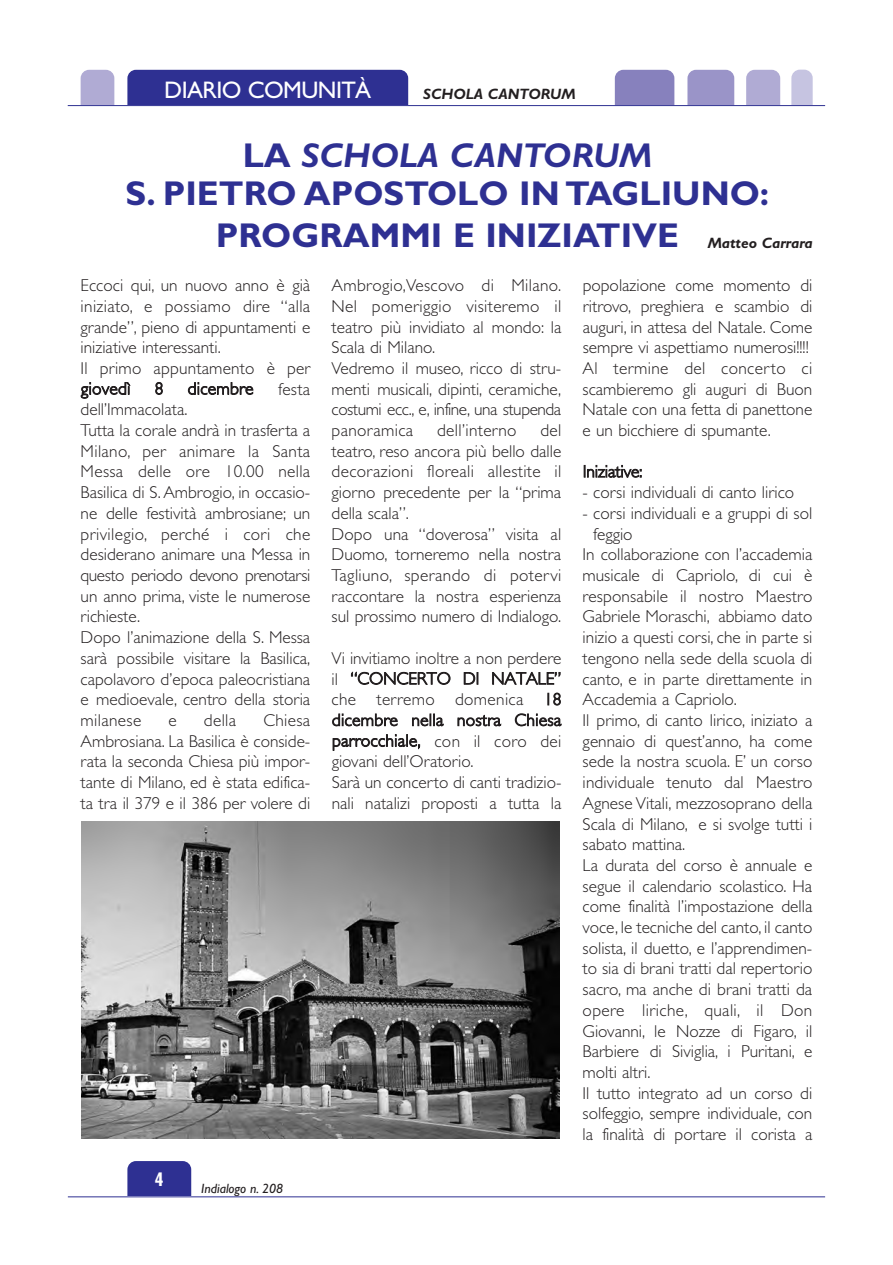
<style>
.page{position:relative;width:893px;height:1265px;background:#fff}
.page>*{position:absolute;margin:0;border:0;box-sizing:border-box;transform-origin:0 0}
.t1{font:700 34.5px/37.5px "Gill Sans";color:#2e3092;text-align:center}
.t2{font:24px "Gill Sans";letter-spacing:-.025em;color:#fff}
.t3{font:700 condensed 18px "Futura";color:#fff}
.t4{font:300 17.25px/20.7px "Gill Sans";color:#231f20}
.t5{font:300 17.25px "Gill Sans";letter-spacing:.02em;color:#231f20}
.t6{font:italic 700 15px "Gill Sans";color:#231f20}
.t7{font:italic 13.5px "Gill Sans";color:#231f20}
.s1{font-style:italic}
</style>
<div class="page">
<img style="left:82px;top:821px;width:477px;height:317px">
<div style="left:615px;top:70px;width:59px;height:51px;background:#8781bd;border-radius:9px"></div>
<div style="left:687px;top:70px;width:47px;height:51px;background:#9a94c8;border-radius:9px"></div>
<div style="left:746px;top:70px;width:34px;height:51px;background:#b0abd4;border-radius:9px"></div>
<div style="left:81px;top:70px;width:33px;height:51px;background:#b0abd4;border-radius:9px"></div>
<div style="left:791px;top:70px;width:21px;height:51px;background:#c6c4e1;border-radius:9px"></div>
<div style="left:127px;top:70px;width:281px;height:51px;background:#2e3092;border-radius:9px"></div>
<div style="left:68px;top:106px;width:757px;height:21px;background:#fff"></div>
<hr style="left:68px;top:105px;width:757px;height:1px;background:#2e3092">
<div style="left:127px;top:1161px;width:64px;height:51px;background:#2e3092;border-radius:9px"></div>
<div style="left:68px;top:1196px;width:757px;height:22px;background:#fff"></div>
<hr style="left:68px;top:1196px;width:757px;height:1px;background:#2e3092">
<h2 class="t2" style="left:164px;top:81px;width:208px">DIARIO COMUNITÀ</h2>
<p class="t6" style="left:423px;top:89px;width:154px">SCHOLA CANTORUM</p>
<h1 class="t1" style="left:125px;top:141px;width:645px">LA <span class="s1">SCHOLA CANTORUM<br></span>S. PIETRO APOSTOLO IN TAGLIUNO:</h1>
<h1 class="t1" style="left:216px;top:220px;width:464px">PROGRAMMI E INIZIATIVE</h1>
<p class="t6" style="left:707px;top:238px;width:107px">Matteo Carrara</p>
<p class="t4" style="left:81px;top:277px;width:231px">Eccoci qui, un nuovo anno è già iniziato, e possiamo dire “alla grande”, pieno di appuntamenti e iniziative interessanti.<br>Il primo appuntamento è per giovedì</p>
<p class="t4" style="left:155px;top:380px;width:10px">8</p>
<p class="t5" style="left:188px;top:382px;width:67px">dicembre</p>
<p class="t4" style="left:278px;top:380px;width:34px">festa</p>
<p class="t4" style="left:81px;top:401px;width:231px">dell’Immacolata.<br>Tutta la corale andrà in trasferta a<br>Milano, per animare la Santa<br>Messa delle ore 10.00 nella<br>Basilica di S. Ambrogio, in occasio&shy;ne delle festività ambrosiane; un privilegio, perché i cori che desiderano animare una Messa in questo periodo devono prenotarsi un anno prima, viste le numerose richieste.<br>Dopo l’animazione della S. Messa sarà possibile visitare la Basilica, capolavoro d’epoca paleocristiana e medioevale, centro della storia milanese</p>
<p class="t4" style="left:81px;top:711px;width:231px;text-align:justify;text-indent:183px">Chiesa Ambrosiana. La Basilica è conside&shy;rata la seconda Chiesa più impor&shy;tante di Milano, ed è stata edifica&shy;ta tra il 379 e il 386 per volere di</p>
<p class="t4" style="left:168px;top:711px;width:10px">e</p>
<p class="t4" style="left:204px;top:711px;width:34px">della</p>
<p class="t4" style="left:331px;top:277px;width:231px">Ambrogio,Vescovo di Milano.<br>Nel pomeriggio visiteremo il teatro più invidiato al mondo: la<br>Scala di Milano.<br>Vedremo il museo, ricco di stru&shy;menti musicali, dipinti, ceramiche, costumi ecc., e, infine, una stupenda panoramica</p>
<p class="t5" style="left:437px;top:424px;width:81px">dell’interno</p>
<p class="t4" style="left:331px;top:422px;width:231px;text-indent:209px">del teatro, reso ancora più bello dalle decorazioni floreali allestite il giorno precedente per la “prima della scala”.<br>Dopo una “doverosa” visita al<br>Duomo, torneremo nella nostra<br>Tagliuno, sperando di potervi raccontare la nostra esperienza sul prossimo numero di Indialogo.</p>
<p class="t4" style="left:331px;top:649px;width:231px">Vi invitiamo inoltre a non perdere il “CONCERTO DI NATALE” che terremo domenica 18 dicembre nella nostra Chiesa parrocchiale, con il coro dei giovani dell’Oratorio.<br>Sarà un concerto di canti tradizio&shy;nali natalizi proposti a tutta la</p>
<p class="t3" style="left:155px;top:1171px;width:10px">4</p>
<p class="t7" style="left:201px;top:1183px;width:83px">Indialogo n. 208</p>
<p class="t4" style="left:582px;top:277px;width:231px">popolazione come momento di ritrovo, preghiera e scambio di auguri, in attesa del Natale. Come sempre vi aspettiamo numerosi!!!!<br>Al termine del concerto ci scambieremo gli auguri di Buon<br>Natale con una fetta di panettone e un bicchiere di spumante.</p>
<p class="t4" style="left:583px;top:463px;width:61px">Iniziative:</p>
<p class="t4" style="left:582px;top:484px;width:213px">- corsi individuali di canto lirico</p>
<p class="t4" style="left:582px;top:504px;width:231px">- corsi individuali e a gruppi di sol</p>
<p class="t4" style="left:593px;top:525px;width:41px">feggio</p>
<p class="t4" style="left:582px;top:546px;width:231px">In collaborazione con l’accademia</p>
<p class="t4" style="left:582px;top:567px;width:231px">musicale di Capriolo, di cui è</p>
<p class="t4" style="left:582px;top:587px;width:231px">responsabile il nostro Maestro</p>
<p class="t4" style="left:582px;top:608px;width:231px">Gabriele Moraschi, abbiamo dato</p>
<p class="t4" style="left:582px;top:629px;width:231px">inizio a questi corsi, che in parte si</p>
<p class="t4" style="left:582px;top:649px;width:231px">tengono nella sede della scuola di</p>
<p class="t4" style="left:582px;top:670px;width:231px">canto, e in parte direttamente in</p>
<p class="t4" style="left:582px;top:691px;width:155px">Accademia a Capriolo.</p>
<p class="t4" style="left:582px;top:711px;width:231px">Il primo, di canto lirico, iniziato a</p>
<p class="t4" style="left:582px;top:732px;width:231px">gennaio di quest’anno, ha come</p>
<p class="t4" style="left:582px;top:753px;width:231px">sede la nostra scuola. E’ un corso</p>
<p class="t4" style="left:582px;top:774px;width:231px">individuale tenuto dal Maestro</p>
<p class="t4" style="left:582px;top:794px;width:231px">Agnese Vitali, mezzosoprano della</p>
<p class="t4" style="left:582px;top:815px;width:231px">Scala di Milano, e si svolge tutti i</p>
<p class="t4" style="left:582px;top:836px;width:104px">sabato mattina.</p>
<p class="t4" style="left:582px;top:856px;width:231px">La durata del corso è annuale e</p>
<p class="t4" style="left:582px;top:877px;width:231px">segue il calendario scolastico. Ha</p>
<p class="t4" style="left:582px;top:898px;width:231px">come finalità l’impostazione della</p>
<p class="t4" style="left:582px;top:918px;width:231px">voce, le tecniche del canto, il canto</p>
<p class="t4" style="left:582px;top:939px;width:231px">solista, il duetto, e l’apprendimen-</p>
<p class="t4" style="left:582px;top:960px;width:231px">to sia di brani tratti dal repertorio</p>
<p class="t4" style="left:582px;top:981px;width:231px">sacro, ma anche di brani tratti da</p>
<p class="t5" style="left:582px;top:1004px;width:231px">opere liriche, quali, il Don</p>
<p class="t4" style="left:582px;top:1022px;width:231px">Giovanni, le Nozze di Figaro, il</p>
<p class="t4" style="left:582px;top:1043px;width:231px">Barbiere di Siviglia, i Puritani, e</p>
<p class="t4" style="left:582px;top:1063px;width:69px">molti altri.</p>
<p class="t4" style="left:582px;top:1084px;width:231px">Il tutto integrato ad un corso di</p>
<p class="t4" style="left:582px;top:1105px;width:231px">solfeggio, sempre individuale, con</p>
<p class="t4" style="left:582px;top:1125px;width:231px">la finalità di portare il corista a</p>
</div>
